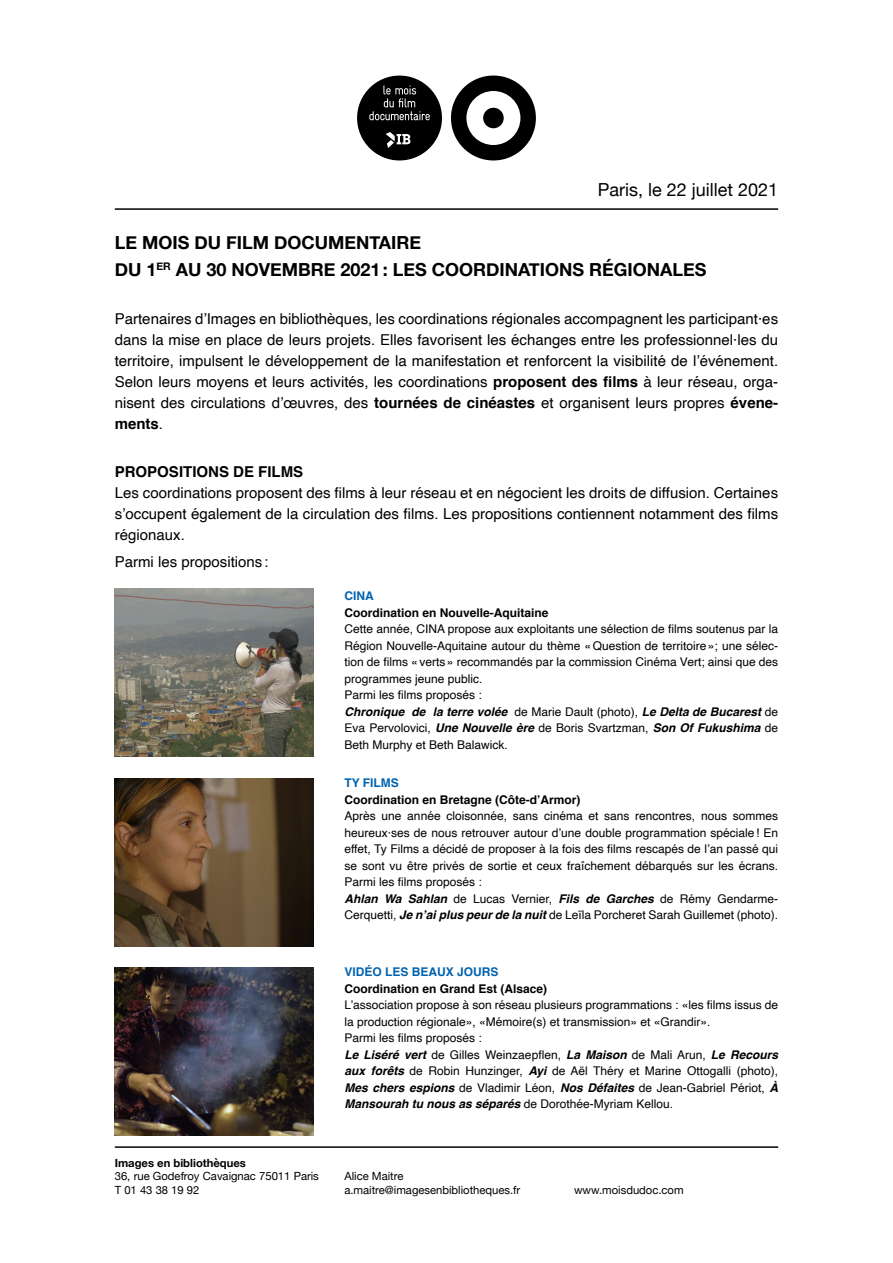
<style>
.page{position:relative;width:893px;height:1263px;background:#fff}
.page>*{position:absolute;margin:0;border:0;box-sizing:border-box;transform-origin:0 0}
.t1{font:700 18px/27px "Helvetica Neue";color:#000}
.t2{font:18px "Helvetica Neue";color:#000}
.t3{font:15px/21px "Helvetica";color:#000;text-align:justify}
.t4{font:700 15px "Helvetica";color:#000}
.t5{font:12px/16.5px "Helvetica";color:#000}
.t6{font:700 12px "Helvetica";color:#000}
.t7{font:700 12px "Helvetica";color:#0063af}
.t8{font:11.25px/13.5px "Helvetica Neue";color:#000}
.t9{font:700 11.25px "Helvetica Neue";color:#000}
.s1{font-weight:700}
.s2{font-weight:700;font-style:italic}
</style>
<div class="page">
<svg style="left:451px;top:76px;width:85px;height:84px"></svg>
<div style="left:483px;top:108px;width:21px;height:20px;background:#000;border-radius:50%"></div>
<svg style="left:357px;top:76px;width:85px;height:84px"></svg>
<hr style="left:115px;top:1146px;width:663px;height:2px;background:#000">
<hr style="left:115px;top:208px;width:663px;height:2px;background:#000">
<img style="left:115px;top:589px;width:198px;height:168px">
<img style="left:115px;top:778px;width:198px;height:168px">
<img style="left:115px;top:967px;width:198px;height:168px">
<h1 class="t2" style="left:598px;top:176px;width:182px">Paris, le 22 juillet 2021</h1>
<h1 class="t1" style="left:115px;top:230px;width:593px">LE MOIS DU FILM DOCUMENTAIRE<br>DU 1<sup>ER</sup> AU 30 NOVEMBRE 2021: LES COORDINATIONS RÉGIONALES</h1>
<p class="t3" style="left:115px;top:309px;width:665px">Partenaires d’Images en bibliothèques, les coordinations régionales accompagnent les participant·es dans la mise en place de leurs projets. Elles favorisent les échanges entre les professionnel·les du territoire, impulsent le développement de la manifestation et renforcent la visibilité de l’événement.<br>Selon leurs moyens et leurs activités, les coordinations <span class="s1">proposent des films</span> à leur réseau, orga&shy;nisent des circulations d’œuvres, des <span class="s1">tournées de cinéastes</span> et organisent leurs propres <span class="s1">évene&shy;ments</span>.</p>
<p class="t4" style="left:115px;top:460px;width:190px">PROPOSITIONS DE FILMS</p>
<p class="t3" style="left:115px;top:483px;width:665px">Les coordinations proposent des films à leur réseau et en négocient les droits de diffusion. Certaines s’occupent également de la circulation des films. Les propositions contiennent notamment des films régionaux.</p>
<p class="t3" style="left:115px;top:552px;width:155px">Parmi les propositions :</p>
<p class="t7" style="left:344px;top:586px;width:31px">CINA</p>
<p class="t6" style="left:344px;top:603px;width:206px">Coordination en Nouvelle-Aquitaine</p>
<p class="t5" style="left:344px;top:621px;width:435px">Cette année, CINA propose aux exploitants une sélection de films soutenus par la Région Nouvelle-Aquitaine autour du thème «Question de territoire»; une sélec&shy;tion de films «verts» recommandés par la commission Cinéma Vert; ainsi que des programmes jeune public.<br>Parmi les films proposés :<br><span class="s2">Chronique de la terre volée</span> de Marie Dault (photo), <span class="s2">Le Delta de Bucarest</span> de Eva Pervolovici, <span class="s2">Une Nouvelle ère</span> de Boris Svartzman, <span class="s2">Son Of Fukushima</span> de Beth Murphy et Beth Balawick.</p>
<p class="t7" style="left:344px;top:773px;width:56px">TY FILMS</p>
<p class="t6" style="left:344px;top:790px;width:238px">Coordination en Bretagne (Côte-d’Armor)</p>
<p class="t5" style="left:344px;top:808px;width:435px">Après une année cloisonnée, sans cinéma et sans rencontres, nous sommes heureux·ses de nous retrouver autour d’une double programmation spéciale! En effet, Ty Films a décidé de proposer à la fois des films rescapés de l’an passé qui se sont vu être privés de sortie et ceux fraîchement débarqués sur les écrans.<br>Parmi les films proposés :<br><span class="s2">Ahlan Wa Sahlan</span> de Lucas Vernier, <span class="s2">Fils de Garches</span> de Rémy Gendarme-Cerquetti, <span class="s2">Je n’ai plus peur de la nuit</span> de Leïla Porcheret Sarah Guillemet (photo).</p>
<p class="t7" style="left:344px;top:962px;width:156px">VIDÉO LES BEAUX JOURS</p>
<p class="t6" style="left:344px;top:979px;width:204px">Coordination en Grand Est (Alsace)</p>
<p class="t5" style="left:344px;top:997px;width:435px">L’association propose à son réseau plusieurs programmations : «les films issus de la production régionale», «Mémoire(s) et transmission» et «Grandir».<br>Parmi les films proposés :<br><span class="s2">Le Liséré vert</span> de Gilles Weinzaepflen, <span class="s2">La Maison</span> de Mali Arun, <span class="s2">Le Recours aux forêts</span> de Robin Hunzinger, <span class="s2">Ayi</span> de Aël Théry et Marine Ottogalli (photo), <span class="s2">Mes chers espions</span> de Vladimir Léon, <span class="s2">Nos Défaites</span> de Jean-Gabriel Périot, <span class="s2">À Mansourah tu nous as séparés</span> de Dorothée-Myriam Kellou.</p>
<p class="t9" style="left:115px;top:1154px;width:133px">Images en bibliothèques</p>
<p class="t8" style="left:115px;top:1170px;width:206px">36, rue Godefroy Cavaignac 75011 Paris<br>T 01 43 38 19 92</p>
<p class="t8" style="left:344px;top:1170px;width:177px">Alice Maitre a.maitre@imagesenbibliotheques.fr</p>
<p class="t8" style="left:574px;top:1184px;width:111px">www.moisdudoc.com</p>
</div>
